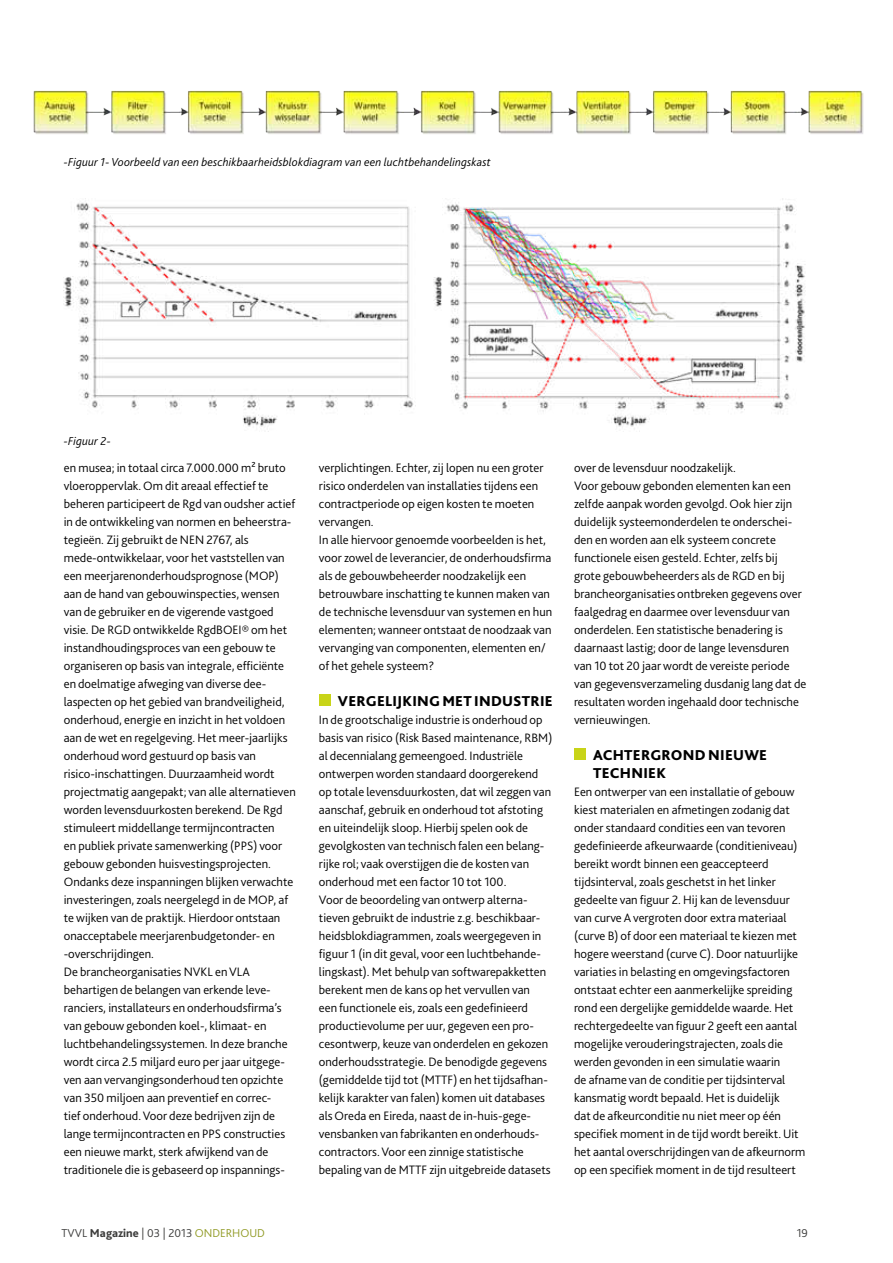
<style>
.page{position:relative;width:893px;height:1263px;background:#fff}
.page>*{position:absolute;margin:0;border:0;box-sizing:border-box;transform-origin:0 0}
.t1{font:800 15px/18px "Bliss 2";letter-spacing:.02em;color:#000}
.t2{font:300 12.75px/18px "Bliss 2";color:#000}
.t3{font:italic 300 12px "Bliss 2";letter-spacing:.01em;color:#000}
.t4{font:300 12px "Bliss 2";color:#3c3c3b}
.s1{font-weight:800}
.s2{color:#919b26}
</style>
<div class="page">
<div style="left:319px;top:695px;width:11px;height:11px;background:#c8d418"></div>
<div style="left:574px;top:749px;width:11px;height:11px;background:#c8d418"></div>
<img style="left:33px;top:90px;width:831px;height:44px">
<img style="left:64px;top:199px;width:742px;height:233px">
<p class="t3" style="left:64px;top:158px;width:428px">-Figuur 1- Voorbeeld van een beschikbaarheidsblokdiagram van een luchtbehandelingskast</p>
<p class="t3" style="left:64px;top:437px;width:49px">-Figuur 2-</p>
<p class="t2" style="left:64px;top:459px;width:234px">en musea; in totaal circa 7.000.000 m² bruto vloeroppervlak. Om dit areaal effectief te beheren participeert de Rgd van oudsher actief in de ontwikkeling van normen en beheerstra&shy;tegieën. Zij gebruikt de NEN 2767, als mede-ontwikkelaar, voor het vaststellen van een meerjarenonderhoudsprognose (MOP) aan de hand van gebouwinspecties, wensen van de gebruiker en de vigerende vastgoed visie. De RGD ontwikkelde RgdBOEI® om het instandhoudingsproces van een gebouw te organiseren op basis van integrale, efficiënte en doelmatige afweging van diverse dee&shy;laspecten op het gebied van brandveiligheid, onderhoud, energie en inzicht in het voldoen aan de wet en regelgeving. Het meer-jaarlijks onderhoud word gestuurd op basis van risico-inschattingen. Duurzaamheid wordt projectmatig aangepakt; van alle alternatieven worden levensduurkosten berekend. De Rgd stimuleert middellange termijncontracten<br>en publiek private samenwerking (PPS) voor gebouw gebonden huisvestingsprojecten.<br>Ondanks deze inspanningen blijken verwachte investeringen, zoals neergelegd in de MOP, af te wijken van de praktijk. Hierdoor ontstaan onacceptabele meerjarenbudgetonder- en -overschrijdingen.<br>De brancheorganisaties NVKL en VLA behartigen de belangen van erkende leve&shy;ranciers, installateurs en onderhoudsfirma’s van gebouw gebonden koel-, klimaat- en luchtbehandelingssystemen. In deze branche wordt circa 2.5 miljard euro per jaar uitgege&shy;ven aan vervangingsonderhoud ten opzichte van 350 miljoen aan preventief en correc-<br>tief onderhoud. Voor deze bedrijven zijn de lange termijncontracten en PPS constructies een nieuwe markt, sterk afwijkend van de traditionele die is gebaseerd op inspannings-</p>
<p class="t2" style="left:319px;top:460px;width:235px">verplichtingen. Echter, zij lopen nu een groter risico onderdelen van installaties tijdens een contractperiode op eigen kosten te moeten vervangen.<br>In alle hiervoor genoemde voorbeelden is het, voor zowel de leverancier, de onderhoudsfirma als de gebouwbeheerder noodzakelijk een betrouwbare inschatting te kunnen maken van de technische levensduur van systemen en hun elementen; wanneer ontstaat de noodzaak van vervanging van componenten, elementen en/ of het gehele systeem?</p>
<p class="t1" style="left:338px;top:693px;width:216px">VERGELIJKING MET INDUSTRIE</p>
<p class="t2" style="left:319px;top:711px;width:235px">In de grootschalige industrie is onderhoud op basis van risico (Risk Based maintenance, RBM) al decennialang gemeengoed. Industriële ontwerpen worden standaard doorgerekend op totale levensduurkosten, dat wil zeggen van aanschaf, gebruik en onderhoud tot afstoting en uiteindelijk sloop. Hierbij spelen ook de gevolgkosten van technisch falen een belang&shy;rijke rol; vaak overstijgen die de kosten van onderhoud met een factor 10 tot 100.<br>Voor de beoordeling van ontwerp alterna&shy;tieven gebruikt de industrie z.g. beschikbaar&shy;heidsblokdiagrammen, zoals weergegeven in figuur 1 (in dit geval, voor een luchtbehande&shy;lingskast). Met behulp van softwarepakketten berekent men de kans op het vervullen van<br>een functionele eis, zoals een gedefinieerd productievolume per uur, gegeven een pro&shy;cesontwerp, keuze van onderdelen en gekozen onderhoudsstrategie. De benodigde gegevens (gemiddelde tijd tot (MTTF) en het tijdsafhan&shy;kelijk karakter van falen) komen uit databases als Oreda en Eireda, naast de in-huis-gege&shy;vensbanken van fabrikanten en onderhouds&shy;contractors. Voor een zinnige statistische bepaling van de MTTF zijn uitgebreide datasets</p>
<p class="t2" style="left:574px;top:460px;width:234px">over de levensduur noodzakelijk.<br>Voor gebouw gebonden elementen kan een zelfde aanpak worden gevolgd. Ook hier zijn duidelijk systeemonderdelen te onderschei&shy;den en worden aan elk systeem concrete functionele eisen gesteld. Echter, zelfs bij grote gebouwbeheerders als de RGD en bij brancheorganisaties ontbreken gegevens over faalgedrag en daarmee over levensduur van onderdelen. Een statistische benadering is daarnaast lastig; door de lange levensduren van 10 tot 20 jaar wordt de vereiste periode van gegevensverzameling dusdanig lang dat de resultaten worden ingehaald door technische vernieuwingen.</p>
<p class="t1" style="left:593px;top:747px;width:176px">ACHTERGROND NIEUWE<br>TECHNIEK</p>
<p class="t2" style="left:574px;top:783px;width:233px">Een ontwerper van een installatie of gebouw kiest materialen en afmetingen zodanig dat onder standaard condities een van tevoren gedefinieerde afkeurwaarde (conditieniveau) bereikt wordt binnen een geaccepteerd tijdsinterval, zoals geschetst in het linker gedeelte van figuur 2. Hij kan de levensduur van curve A vergroten door extra materiaal (curve B) of door een materiaal te kiezen met hogere weerstand (curve C). Door natuurlijke variaties in belasting en omgevingsfactoren ontstaat echter een aanmerkelijke spreiding rond een dergelijke gemiddelde waarde. Het rechtergedeelte van figuur 2 geeft een aantal mogelijke verouderingstrajecten, zoals die werden gevonden in een simulatie waarin<br>de afname van de conditie per tijdsinterval kansmatig wordt bepaald. Het is duidelijk<br>dat de afkeurconditie nu niet meer op één specifiek moment in de tijd wordt bereikt. Uit het aantal overschrijdingen van de afkeurnorm op een specifiek moment in de tijd resulteert</p>
<p class="t4" style="left:62px;top:1228px;width:205px">TVVL <span class="s1">Magazine</span> | 03 | 2013 <span class="s2">ONDERHOUD</span></p>
<p class="t4" style="left:797px;top:1228px;width:13px">19</p>
</div>
